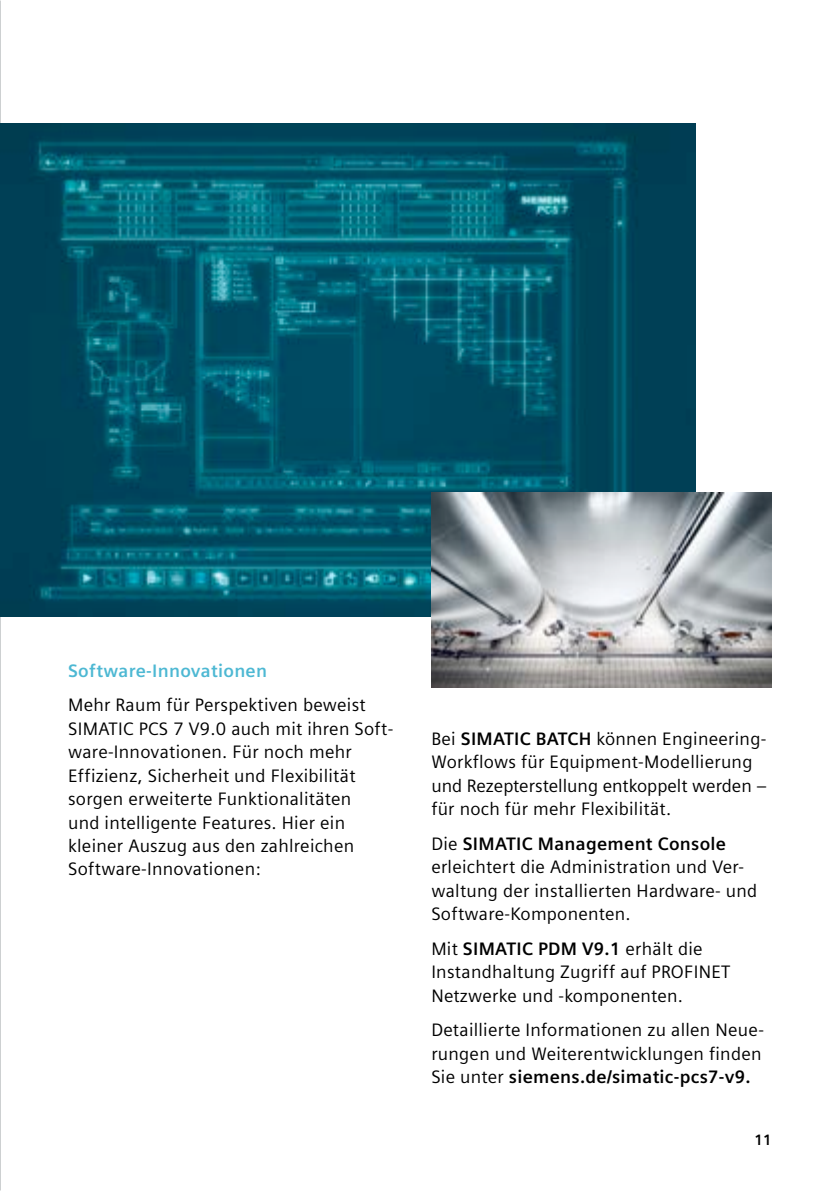
<style>
.page{position:relative;width:840px;height:1191px;background:#fff}
.page>*{position:absolute;margin:0;border:0;box-sizing:border-box;transform-origin:0 0}
.t1{font:18px/23.4px "Siemens Sans Global";letter-spacing:.015em;color:#000}
.t2{font:700 18px "Siemens Sans Global";letter-spacing:.015em;color:#4db8d3}
.t3{font:700 15px "Siemens Sans Global";color:#000}
.s1{font-weight:700}
</style>
<div class="page">
<img style="left:0;top:123px;width:694px;height:493px">
<img style="left:431px;top:492px;width:340px;height:196px">
<img style="left:0;top:700px;width:1px;height:408px">
<p class="t2" style="left:68px;top:660px;width:200px">Software-Innovationen</p>
<p class="t1" style="left:68px;top:694px;width:326px">Mehr Raum für Perspektiven beweist SIMATIC PCS 7 V9.0 auch mit ihren Soft&shy;ware-Innovationen. Für noch mehr Effizienz, Sicherheit und Flexibilität sorgen erweiterte Funktionalitäten<br>und intelligente Features. Hier ein kleiner Auszug aus den zahlreichen Software-Innovationen:</p>
<p class="t1" style="left:431px;top:727px;width:337px">Bei <span class="s1">SIMATIC BATCH</span> können Engineering-Workflows für Equipment-Modellierung und Rezepterstellung entkoppelt werden – für noch für mehr Flexibilität.</p>
<p class="t1" style="left:431px;top:832px;width:327px">Die <span class="s1">SIMATIC Management Console </span>erleichtert die Administration und Ver&shy;waltung der installierten Hardware- und Software-Komponenten.</p>
<p class="t1" style="left:431px;top:937px;width:300px">Mit <span class="s1">SIMATIC PDM V9.1</span> erhält die<br>Instandhaltung Zugriff auf PROFINET<br>Netzwerke und -komponenten.</p>
<p class="t1" style="left:431px;top:1019px;width:334px">Detaillierte Informationen zu allen Neue&shy;rungen und Weiterentwicklungen finden<br>Sie unter <span class="s1">siemens.de/simatic-pcs7-v9.</span></p>
<p class="t3" style="left:754px;top:1131px;width:19px">11</p>
</div>
